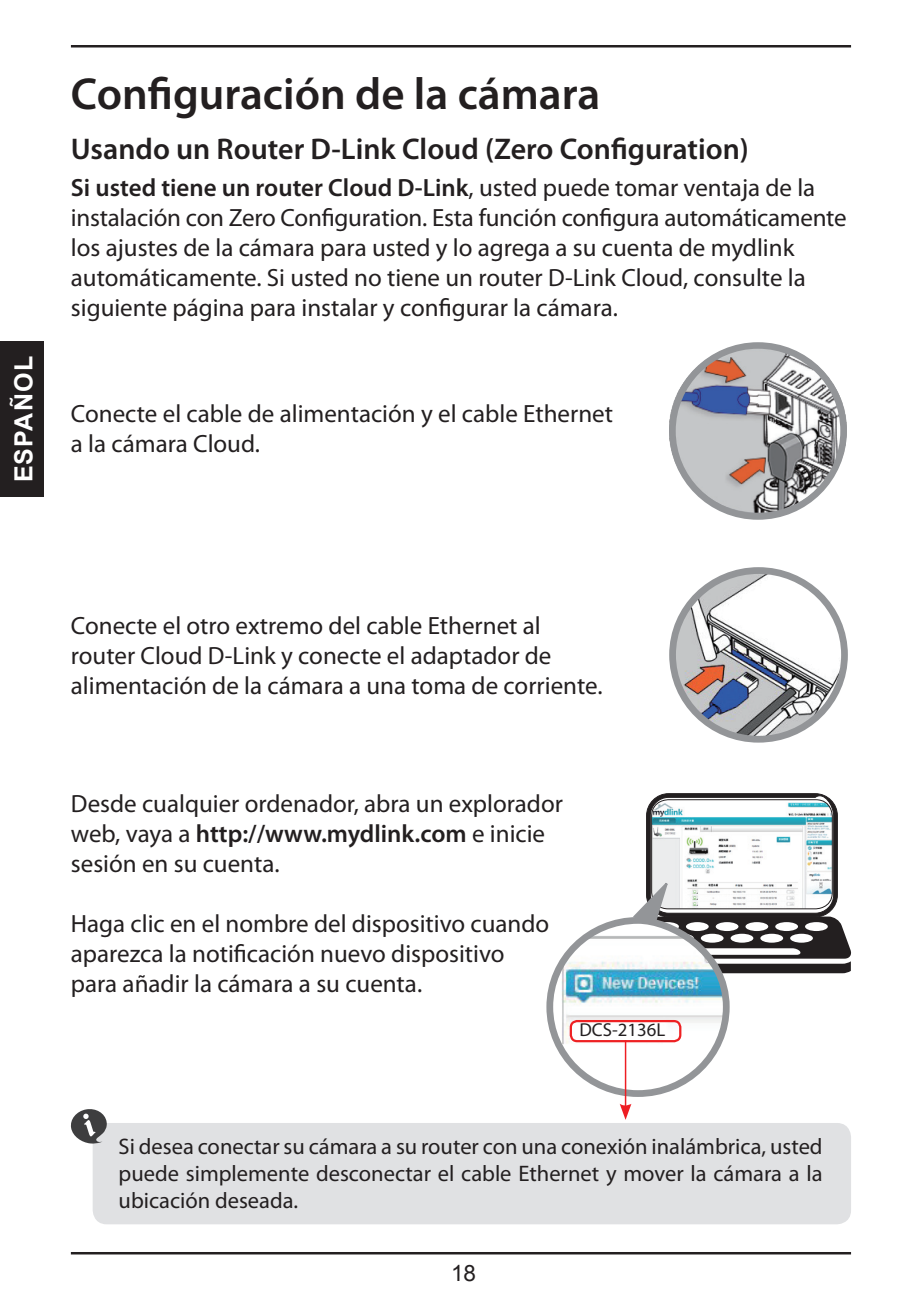
<style>
.page{position:relative;width:922px;height:1297px;background:#fff}
.page>*{position:absolute;margin:0;border:0;box-sizing:border-box;transform-origin:0 0}
.t1{font:600 45px "Myriad Pro";color:#231f20}
.t2{font:600 30px "Myriad Pro";color:#231f20}
.t3{font:25px/30px "Myriad Pro";color:#231f20}
.t4{font:700 25px "Arial";letter-spacing:.045em;color:#fff}
.t5{font:22.5px/27px "Myriad Pro";color:#231f20;text-align:justify}
.t6{font:22.5px "Arial";color:#231f20}
.t7{font:18.75px "Myriad Pro";color:#231f20}
.s1{font-weight:600}
</style>
<div class="page">
<hr style="left:71px;top:45px;width:779px;height:2px;background:#231f20">
<hr style="left:71px;top:1252px;width:779px;height:2px;background:#231f20">
<div style="left:0;top:341px;width:43px;height:155px;background:#231f20"></div>
<div style="left:93px;top:1123px;width:757px;height:101px;background:#e0e1e3;border-radius:14px"></div>
<img style="left:672px;top:570px;width:172px;height:169px">
<div style="left:669px;top:567px;width:178px;height:176px;border:7px solid #939598;border-radius:50%"></div>
<svg style="left:633px;top:793px;width:219px;height:180px"></svg>
<div style="left:549px;top:920px;width:177px;height:173px;background:#fff;border-radius:50%"></div>
<img style="left:561px;top:936px;width:165px;height:108px">
<div style="left:546px;top:917px;width:183px;height:180px;border:7px solid #939598;border-radius:50%"></div>
<div style="left:572px;top:1023px;width:84px;height:20px;background:#fff;border:2px solid #fefefe"></div>
<div style="left:569px;top:1020px;width:112px;height:22px;border:2px solid #ee2123;border-radius:6px"></div>
<hr style="left:624px;top:1040px;width:2px;height:68px;background:#ee1d23">
<svg style="left:619px;top:1104px;width:12px;height:16px"></svg>
<svg style="left:71px;top:1109px;width:36px;height:35px"></svg>
<img style="left:669px;top:345px;width:177px;height:172px">
<div style="left:669px;top:342px;width:177px;height:178px;border:7px solid #939598;border-radius:50%"></div>
<p class="t4" style="left:7px;top:482px;width:128px;rotate:-90deg">ESPAÑOL</p>
<h1 class="t1" style="left:71px;top:65px;width:531px">Configuración de la cámara</h1>
<p class="t2" style="left:71px;top:130px;width:679px">Usando un Router D-Link Cloud (Zero Configuration)</p>
<p class="t3" style="left:71px;top:172px;width:777px"><span class="s1">Si usted tiene un router Cloud D-Link</span>, usted puede tomar ventaja de la instalación con Zero Configuration. Esta función configura automáticamente los ajustes de la cámara para usted y lo agrega a su cuenta de mydlink automáticamente. Si usted no tiene un router D-Link Cloud, consulte la siguiente página para instalar y configurar la cámara.</p>
<p class="t3" style="left:71px;top:399px;width:543px">Conecte el cable de alimentación y el cable Ethernet a la cámara Cloud.</p>
<p class="t3" style="left:71px;top:610px;width:533px">Conecte el otro extremo del cable Ethernet al router Cloud D-Link y conecte el adaptador de alimentación de la cámara a una toma de corriente.</p>
<p class="t3" style="left:71px;top:788px;width:493px">Desde cualquier ordenador, abra un explorador web, vaya a <span class="s1">http://www.mydlink.com</span> e inicie sesión en su cuenta.</p>
<p class="t3" style="left:71px;top:908px;width:480px">Haga clic en el nombre del dispositivo cuando aparezca la notificación nuevo dispositivo para añadir la cámara a su cuenta.</p>
<p class="t7" style="left:579px;top:1018px;width:87px">DCS-2136L</p>
<p class="t5" style="left:118px;top:1132px;width:705px">Si desea conectar su cámara a su router con una conexión inalámbrica, usted puede simplemente desconectar el cable Ethernet y mover la cámara a la ubicación deseada.</p>
<p class="t6" style="left:451px;top:1259px;width:27px">18</p>
</div>
